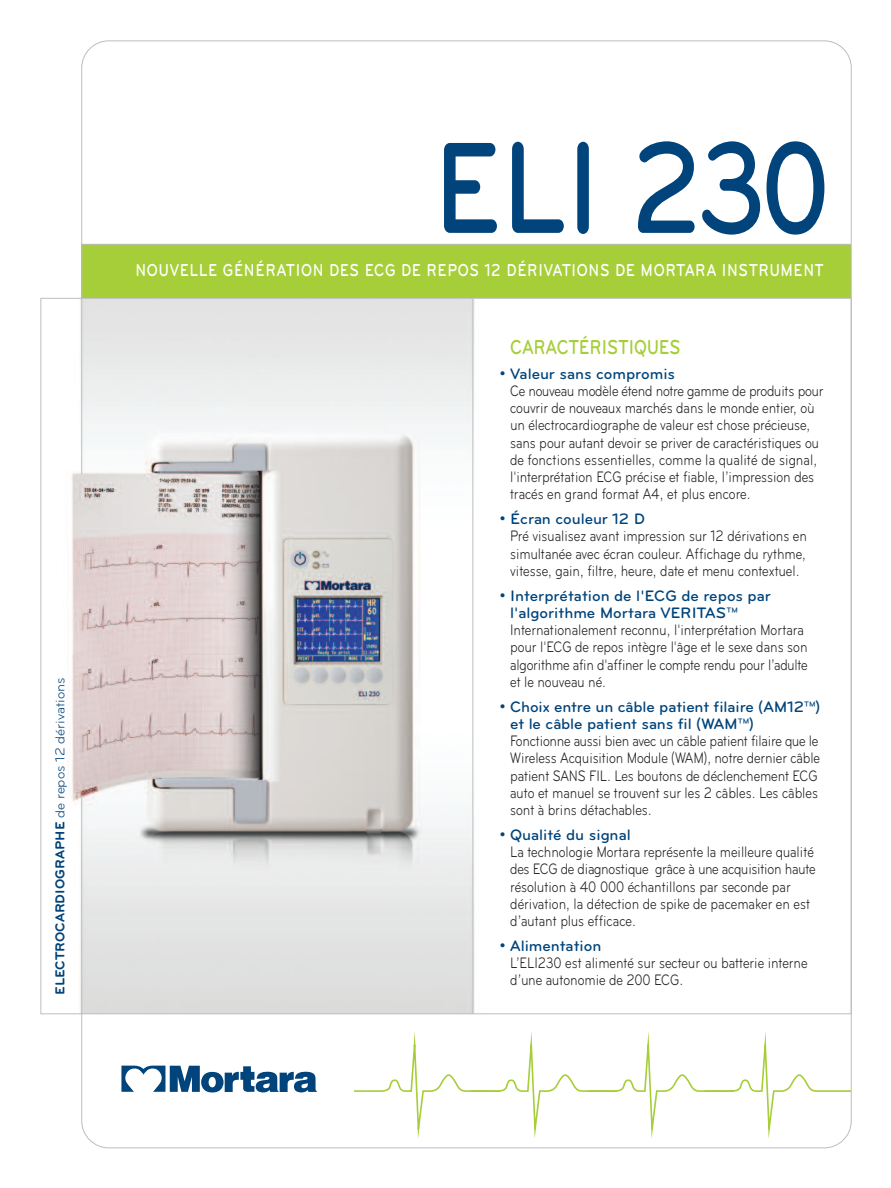
<style>
.page{position:relative;width:891px;height:1188px;background:#fff}
.page>*{position:absolute;margin:0;border:0;box-sizing:border-box;transform-origin:0 0}
.t1{font:500 135px "Bryant";letter-spacing:-.02em;color:#00447b;scale:.8 1}
.t2{font:500 21px "Bryant";color:#a6ce39;scale:.8 1}
.t3{font:500 18px "Bryant";letter-spacing:.05em;color:#fff;scale:.8 1}
.t4{font:15.75px/17.2px "Bryant";letter-spacing:-.005em;color:#231f20;scale:.8 1}
.t5{font:500 15.75px/17.2px "Bryant";letter-spacing:-.005em;color:#00447b}
.t6{font:13.5px "Bryant";color:#00447b}
.s1{font-weight:700}
</style>
<div class="page">
<img style="left:71px;top:300px;width:404px;height:712px">
<hr style="left:472px;top:299px;width:1px;height:715px;background:#bcbdc0">
<div style="left:82px;top:244px;width:769px;height:54px;background:#a6ce39"></div>
<svg style="left:354px;top:1031px;width:496px;height:117px"></svg>
<svg style="left:121px;top:1066px;width:196px;height:27px"></svg>
<hr style="left:82px;top:244px;width:769px;height:1px;background:#bcbdc0">
<p class="t6" style="left:55px;top:995px;width:319px;rotate:-90deg"><span class="s1">ELECTROCARDIOGRAPHE</span> de repos 12 dérivations</p>
<h1 class="t1" style="left:433px;top:143px;width:499px">ELI 230</h1>
<p class="t3" style="left:135px;top:264px;width:862px">NOUVELLE GÉNÉRATION DES ECG DE REPOS 12 DÉRIVATIONS DE MORTARA INSTRUMENT</p>
<h2 class="t2" style="left:510px;top:340px;width:215px">CARACTÉRISTIQUES</h2>
<p class="t5" style="left:499px;top:366px;width:177px">• Valeur sans compromis</p>
<p class="t4" style="left:510px;top:383px;width:393px">Ce nouveau modèle étend notre gamme de produits pour couvrir de nouveaux marchés dans le monde entier, où un électrocardiographe de valeur est chose précieuse, sans pour autant devoir se priver de caractéristiques ou de fonctions essentielles, comme la qualité de signal, l'interprétation ECG précise et fiable, l’impression des tracés en grand format A4, et plus encore.</p>
<p class="t5" style="left:499px;top:512px;width:147px">• Écran couleur 12 D</p>
<p class="t4" style="left:510px;top:529px;width:373px;text-align:justify">Pré visualisez avant impression sur 12 dérivations en simultanée avec écran couleur. Affichage du rythme, vitesse, gain, filtre, heure, date et menu contextuel.</p>
<p class="t5" style="left:510px;top:588px;width:262px;text-indent:-11px">• Interprétation de l'ECG de repos par l'algorithme Mortara VERITAS™</p>
<p class="t4" style="left:510px;top:623px;width:373px">Internationalement reconnu, l'interprétation Mortara pour l'ECG de repos intègre l'âge et le sexe dans son algorithme afin d'affiner le compte rendu pour l’adulte et le nouveau né.</p>
<p class="t5" style="left:510px;top:699px;width:312px;text-indent:-11px">• Choix entre un câble patient filaire (AM12™) et le câble patient sans fil (WAM™)</p>
<p class="t4" style="left:510px;top:734px;width:389px">Fonctionne aussi bien avec un câble patient filaire que le Wireless Acquisition Module (WAM), notre dernier câble patient SANS FIL. Les boutons de déclenchement ECG auto et manuel se trouvent sur les 2 câbles. Les câbles sont à brins détachables.</p>
<p class="t5" style="left:499px;top:827px;width:133px">• Qualité du signal</p>
<p class="t4" style="left:510px;top:845px;width:383px">La technologie Mortara représente la meilleure qualité des ECG de diagnostique grâce à une acquisition haute résolution à 40 000 échantillons par seconde par dérivation, la détection de spike de pacemaker en est d’autant plus efficace.</p>
<p class="t5" style="left:499px;top:938px;width:103px">• Alimentation</p>
<p class="t4" style="left:510px;top:956px;width:373px">L’ELI230 est alimenté sur secteur ou batterie interne d’une autonomie de 200 ECG.</p>
</div>
